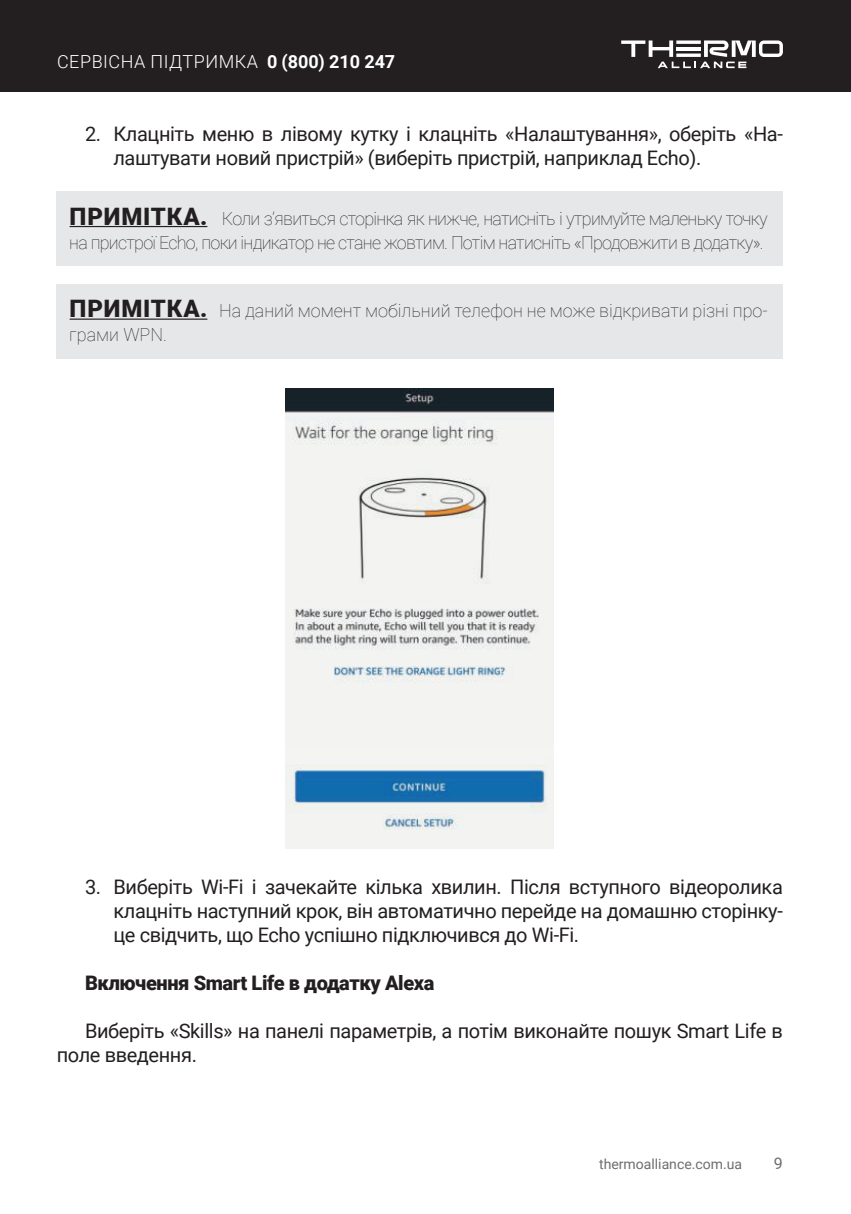
<style>
.page{position:relative;width:851px;height:1214px;background:#fff}
.page>*{position:absolute;margin:0;border:0;box-sizing:border-box;transform-origin:0 0}
.t1{font:20px/24px "Roboto";letter-spacing:-.02em;color:#231f20}
.t2{font:900 20px "Roboto";letter-spacing:-.02em;color:#231f20}
.t3{font:100 18px/24px "Roboto";letter-spacing:-.04em;color:#231f20}
.t4{font:100 18px/24px "Roboto";color:#231f20}
.t5{font:300 18px "Roboto";letter-spacing:.03em;color:#fff}
.t6{font:16px "Roboto";color:#6c6d70}
.t7{font:14px "Roboto";color:#6c6d70}
.s1{font-weight:700}
.s2{font-weight:900;font-size:24px}
</style>
<div class="page">
<div style="left:0;top:0;width:850px;height:91px;background:#231f20"></div>
<svg style="left:621px;top:40px;width:161px;height:28px"></svg>
<div style="left:57px;top:191px;width:725px;height:74px;background:#e6e7e9"></div>
<div style="left:57px;top:284px;width:725px;height:74px;background:#e6e7e9"></div>
<hr style="left:70px;top:226px;width:137px;height:1px;background:#231f20">
<hr style="left:70px;top:318px;width:137px;height:2px;background:#231f20">
<img style="left:286px;top:388px;width:267px;height:460px">
<p class="t5" style="left:57px;top:49px;width:339px">СЕРВІСНА ПІДТРИМКА <span class="s1">0 (800) 210 247</span></p>
<p class="t1" style="left:113px;top:121px;width:670px;text-indent:-28px">2. Клацніть меню в лівому кутку і клацніть «Налаштування», оберіть «На&shy;лаштувати новий пристрій» (виберіть пристрій, наприклад Echo).</p>
<p class="t3" style="left:69px;top:206px;width:700px"><span class="s2">ПРИМІТКА.</span> Коли з’явиться сторінка як нижче, натисніть і утримуйте маленьку точку на пристрої Echo, поки індикатор не стане жовтим. Потім натисніть «Продовжити в додатку».</p>
<p class="t4" style="left:69px;top:298px;width:700px"><span class="s2">ПРИМІТКА.</span> На даний момент мобільний телефон не може відкривати різні про&shy;грами WPN.</p>
<p class="t1" style="left:113px;top:873px;width:670px;text-align:justify;text-indent:-28px">3. Виберіть Wi-Fi і зачекайте кілька хвилин. Після вступного відеоролика клацніть наступний крок, він автоматично перейде на домашню сторінку&shy;це свідчить, що Echo успішно підключився до Wi-Fi.</p>
<p class="t2" style="left:85px;top:968px;width:351px">Включення Smart Life в додатку Alexa</p>
<p class="t1" style="left:57px;top:1017px;width:727px;text-indent:28px">Виберіть «Skills» на панелі параметрів, а потім виконайте пошук Smart Life в поле введення.</p>
<p class="t7" style="left:599px;top:1154px;width:144px">thermoalliance.com.ua</p>
<p class="t6" style="left:773px;top:1152px;width:10px">9</p>
</div>
